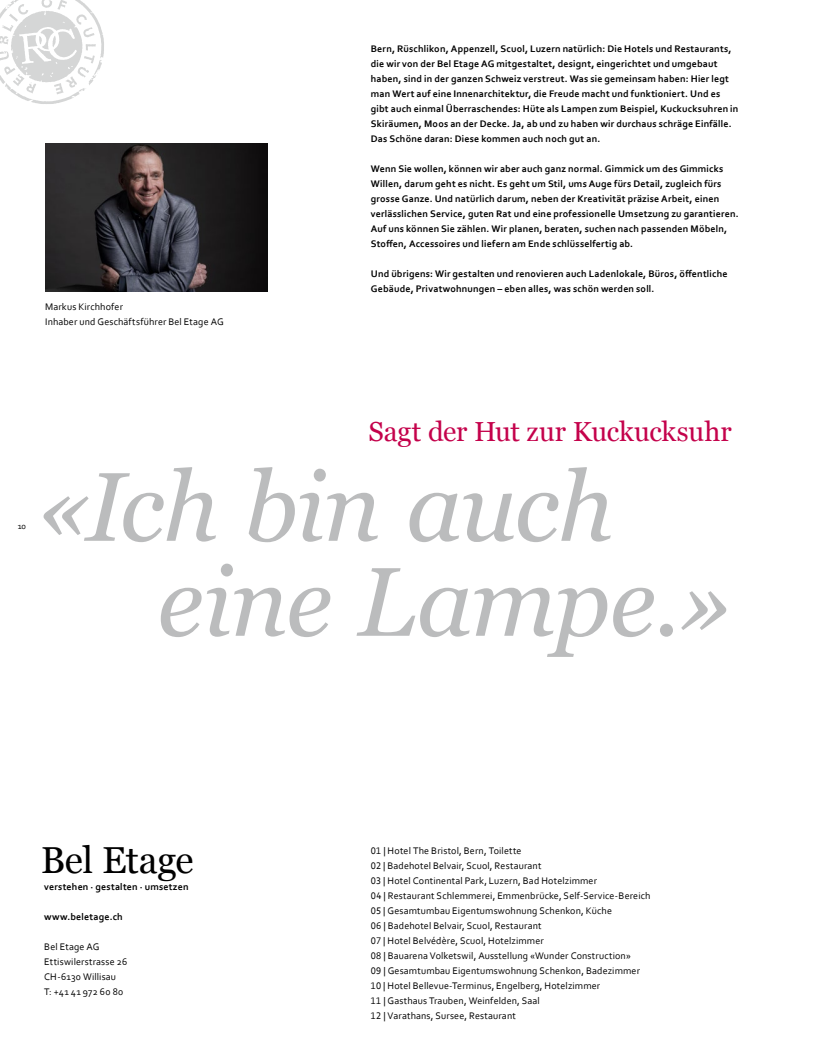
<style>
.page{position:relative;width:815px;height:1063px;background:#fff}
.page>*{position:absolute;margin:0;border:0;box-sizing:border-box;transform-origin:0 0}
.t1{font:italic 97.5px/95px "Georgia";letter-spacing:-.015em;color:#bbbcbd}
.t2{font:37.5px "Georgia";letter-spacing:-.015em;color:#000}
.t3{font:27.5px "Georgia";letter-spacing:-.005em;color:#c4024b}
.t4{font:700 10px/15px "Corbel";letter-spacing:.015em;color:#000}
.t5{font:10px/15px "Corbel";letter-spacing:.015em;color:#000}
.t6{font:8.75px "Corbel";color:#000}
</style>
<div class="page">
<svg style="left:0;top:0;width:104px;height:104px"></svg>
<img style="left:45px;top:143px;width:222px;height:149px">
<p class="t5" style="left:45px;top:298px;width:180px">Markus Kirchhofer<br>Inhaber und Geschäftsführer Bel Etage AG</p>
<p class="t4" style="left:371px;top:41px;width:369px">Bern, Rüschlikon, Appenzell, Scuol, Luzern natürlich: Die Hotels und Restaurants, die wir von der Bel Etage AG mitgestaltet, designt, eingerichtet und umgebaut haben, sind in der ganzen Schweiz verstreut. Was sie gemeinsam haben: Hier legt man Wert auf eine Innenarchitektur, die Freude macht und funktioniert. Und es gibt auch einmal Überraschendes: Hüte als Lampen zum Beispiel, Kuckucksuhren in Skiräumen, Moos an der Decke. Ja, ab und zu haben wir durchaus schräge Einfälle.<br>Das Schöne daran: Diese kommen auch noch gut an.</p>
<p class="t4" style="left:371px;top:161px;width:369px">Wenn Sie wollen, können wir aber auch ganz normal. Gimmick um des Gimmicks Willen, darum geht es nicht. Es geht um Stil, ums Auge fürs Detail, zugleich fürs grosse Ganze. Und natürlich darum, neben der Kreativität präzise Arbeit, einen verlässlichen Service, guten Rat und eine professionelle Umsetzung zu garantieren.<br>Auf uns können Sie zählen. Wir planen, beraten, suchen nach passenden Möbeln, Stoffen, Accessoires und liefern am Ende schlüsselfertig ab.</p>
<p class="t4" style="left:371px;top:266px;width:358px">Und übrigens: Wir gestalten und renovieren auch Ladenlokale, Büros, öffentliche<br>Gebäude, Privatwohnungen – eben alles, was schön werden soll.</p>
<p class="t6" style="left:18px;top:521px;width:10px">10</p>
<h3 class="t3" style="left:368px;top:411px;width:365px">Sagt der Hut zur Kuckucksuhr</h3>
<h1 class="t1" style="left:158px;top:456px;width:576px;text-indent:-122px">«Ich bin auch eine Lampe.»</h1>
<h2 class="t2" style="left:41px;top:832px;width:154px">Bel Etage</h2>
<p class="t4" style="left:44px;top:879px;width:146px">verstehen · gestalten · umsetzen</p>
<p class="t4" style="left:44px;top:909px;width:80px">www.beletage.ch</p>
<p class="t5" style="left:44px;top:939px;width:85px">Bel Etage AG<br>Ettiswilerstrasse 26<br>CH-6130 Willisau<br>T: +41 41 972 60 80</p>
<p class="t5" style="left:371px;top:843px;width:281px">01 | Hotel The Bristol, Bern, Toilette<br>02 | Badehotel Belvair, Scuol, Restaurant<br>03 | Hotel Continental Park, Luzern, Bad Hotelzimmer<br>04 | Restaurant Schlemmerei, Emmenbrücke, Self-Service-Bereich 05 | Gesamtumbau Eigentumswohnung Schenkon, Küche<br>06 | Badehotel Belvair, Scuol, Restaurant<br>07 | Hotel Belvédère, Scuol, Hotelzimmer<br>08 | Bauarena Volketswil, Ausstellung «Wunder Construction»<br>09 | Gesamtumbau Eigentumswohnung Schenkon, Badezimmer 10 | Hotel Bellevue-Terminus, Engelberg, Hotelzimmer<br>11 | Gasthaus Trauben, Weinfelden, Saal<br>12 | Varathans, Sursee, Restaurant</p>
</div>
